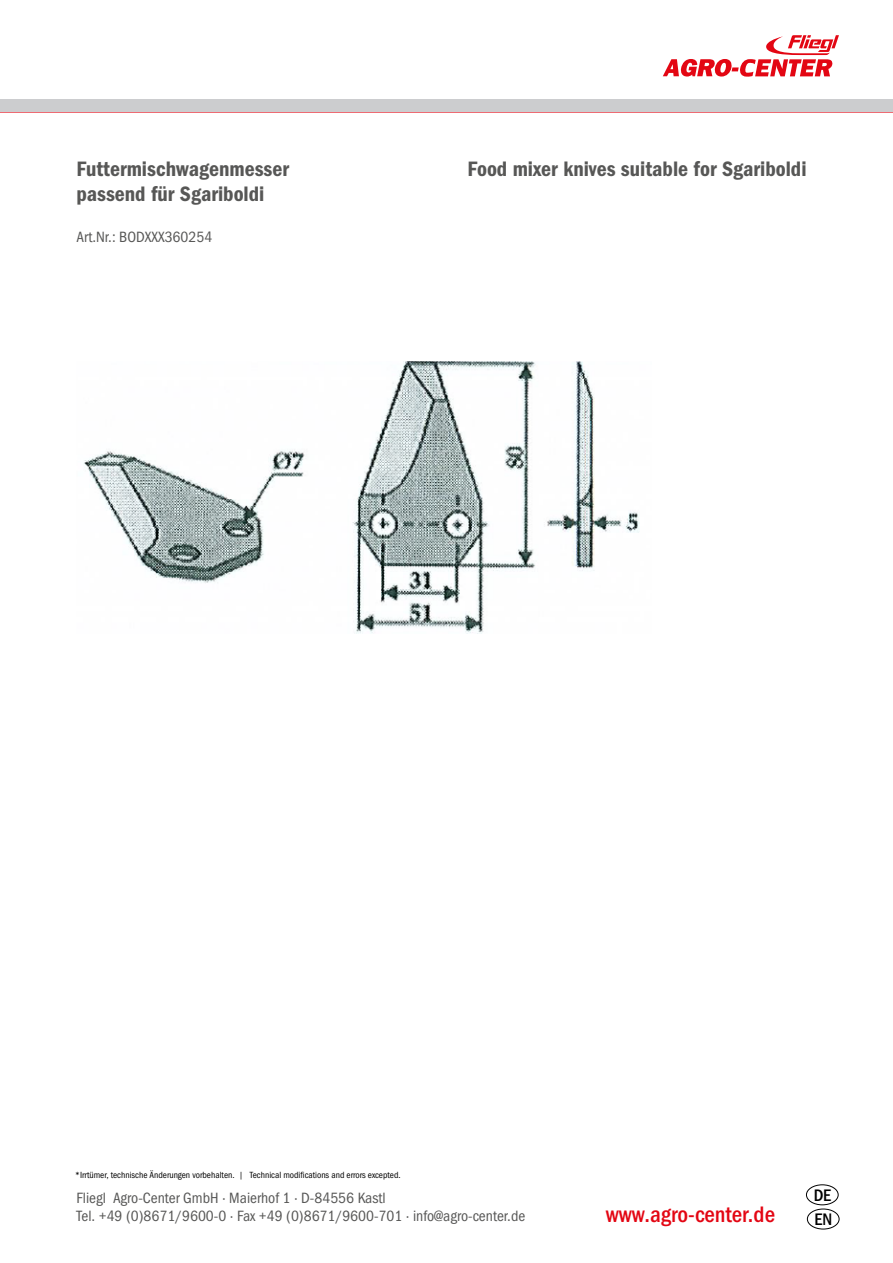
<style>
.page{position:relative;width:893px;height:1263px;background:#fff}
.page>*{position:absolute;margin:0;border:0;box-sizing:border-box;transform-origin:0 0}
.t1{font:22.5px "Franklin Gothic Medi Cond ITC";color:#e30613}
.t2{font:21px/25.2px "Franklin Gothic Demi Cond ITC";color:#575756}
.t3{font:16.8px "Franklin Gothic Medi Cond ITC";color:#000}
.t4{font:15px/18px "Franklin Gothic Book Cond ITC";color:#575756}
.t5{font:9px "Franklin Gothic Book Cond ITC";color:#000}
</style>
<div class="page">
<div style="left:806px;top:1184px;width:33px;height:21px;border:1px solid #000;border-radius:50%"></div>
<hr style="left:0;top:111px;width:893px;height:2px;background:#e30613">
<div style="left:0;top:99px;width:893px;height:12px;background:#cccdcf"></div>
<svg style="left:663px;top:35px;width:176px;height:42px"></svg>
<div style="left:807px;top:1208px;width:33px;height:21px;border:1px solid #000;border-radius:50%"></div>
<img style="left:84px;top:361px;width:556px;height:272px">
<h2 class="t2" style="left:77px;top:156px;width:214px">Futtermischwagenmesser passend für Sgariboldi</h2>
<p class="t4" style="left:77px;top:228px;width:137px">Art.Nr.: BODXXX360254</p>
<h2 class="t2" style="left:467px;top:156px;width:341px">Food mixer knives suitable for Sgariboldi</h2>
<p class="t5" style="left:75px;top:1169px;width:327px">*Irrtümer, technische Änderungen vorbehalten. | Technical modifications and errors excepted.</p>
<p class="t4" style="left:77px;top:1189px;width:450px">Fliegl Agro-Center GmbH · Maierhof 1 · D-84556 Kastl<br>Tel. +49 (0)8671/9600-0 · Fax +49 (0)8671/9600-701 · info@agro-center.de</p>
<p class="t3" style="left:814px;top:1185px;width:19px">DE</p>
<h1 class="t1" style="left:606px;top:1201px;width:171px">www.agro-center.de</h1>
<p class="t3" style="left:815px;top:1209px;width:19px">EN</p>
</div>
